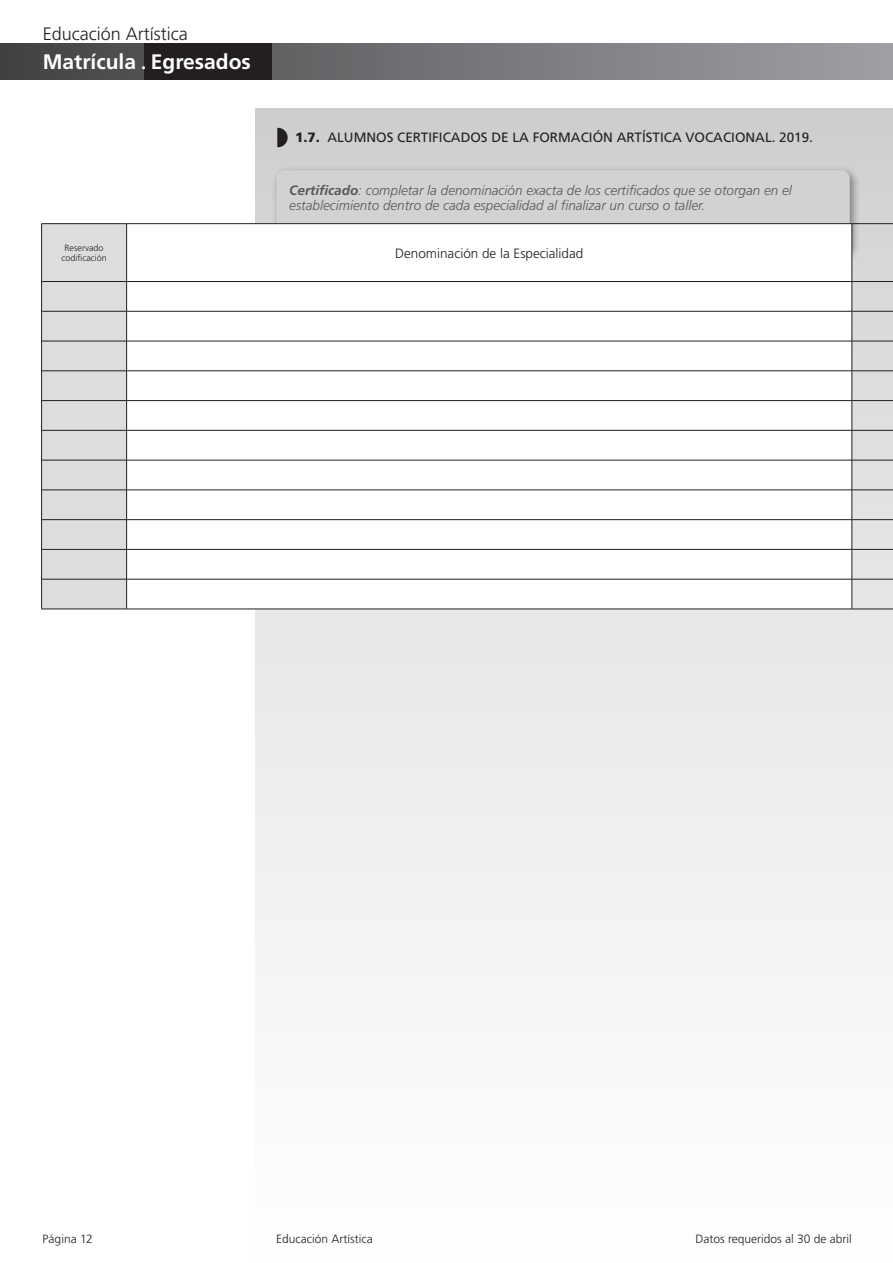
<style>
.page{position:relative;width:893px;height:1263px;background:#fff}
.page>*{position:absolute;margin:0;border:0;box-sizing:border-box;transform-origin:0 0}
.t1{font:700 21px "Frutiger";color:#fff}
.t2{font:300 18px "Frutiger";color:#231f20}
.t3{font:italic 300 13.5px/15px "Frutiger";color:#57585a}
.titulo-cuadro-izq{font:13.5px "Frutiger";color:#231f20}
.titulo-nivel3{font:300 13.5px "Frutiger";color:#231f20}
.t4{font:300 12px "Frutiger";color:#231f20}
.titulo-nivel4{font:300 9px "Frutiger";color:#231f20}
.s1{font-weight:900}
.s2{font-weight:700}
</style>
<div class="page">
<div style="left:255px;top:108px;width:638px;height:1155px;background:linear-gradient(to bottom,#cfcfd0,#fff)"></div>
<svg style="left:0;top:44px;width:893px;height:36px;background:#747678"></svg>
<div style="left:144px;top:44px;width:127px;height:36px;background:#231f20"></div>
<div style="left:271px;top:165px;width:590px;height:98px;background:#231f20;opacity:.5"></div>
<div style="left:277px;top:170px;width:573px;height:82px;background:#d1d2d4;border-radius:9px"></div>
<svg style="left:277px;top:128px;width:11px;height:19px"></svg>
<svg style="left:127px;top:224px;width:725px;height:385px"></svg>
<hr style="left:41px;top:223px;width:86px;height:1px;background:#231f20">
<hr style="left:127px;top:223px;width:725px;height:1px;background:#231f20">
<hr style="left:852px;top:224px;width:1px;height:34px;background:#231f20">
<hr style="left:852px;top:223px;width:41px;height:1px;background:#231f20">
<hr style="left:41px;top:609px;width:86px;height:1px;background:#231f20">
<svg style="left:41px;top:224px;width:86px;height:385px;background:#d2d3d5"></svg>
<hr style="left:126px;top:579px;width:1px;height:30px;background:#231f20">
<hr style="left:127px;top:281px;width:725px;height:1px;background:#231f20">
<hr style="left:127px;top:311px;width:725px;height:1px;background:#231f20">
<hr style="left:127px;top:341px;width:725px;height:1px;background:#231f20">
<hr style="left:127px;top:371px;width:725px;height:1px;background:#231f20">
<hr style="left:127px;top:400px;width:725px;height:1px;background:#231f20">
<hr style="left:127px;top:430px;width:725px;height:1px;background:#231f20">
<hr style="left:127px;top:460px;width:725px;height:1px;background:#231f20">
<hr style="left:127px;top:490px;width:725px;height:1px;background:#231f20">
<hr style="left:127px;top:519px;width:725px;height:1px;background:#231f20">
<hr style="left:127px;top:549px;width:725px;height:1px;background:#231f20">
<hr style="left:127px;top:579px;width:725px;height:1px;background:#231f20">
<hr style="left:127px;top:609px;width:725px;height:1px;background:#231f20">
<svg style="left:852px;top:258px;width:1px;height:53px"></svg>
<hr style="left:852px;top:311px;width:1px;height:30px;background:#231f20">
<hr style="left:852px;top:341px;width:1px;height:30px;background:#231f20">
<svg style="left:852px;top:372px;width:1px;height:58px"></svg>
<hr style="left:852px;top:430px;width:1px;height:30px;background:#231f20">
<hr style="left:852px;top:460px;width:1px;height:30px;background:#231f20">
<svg style="left:852px;top:491px;width:1px;height:88px"></svg>
<hr style="left:852px;top:579px;width:1px;height:30px;background:#231f20">
<hr style="left:852px;top:281px;width:41px;height:1px;background:#231f20">
<hr style="left:852px;top:311px;width:41px;height:1px;background:#231f20">
<hr style="left:852px;top:341px;width:41px;height:1px;background:#231f20">
<hr style="left:852px;top:371px;width:41px;height:1px;background:#231f20">
<hr style="left:852px;top:400px;width:41px;height:1px;background:#231f20">
<hr style="left:852px;top:430px;width:41px;height:1px;background:#231f20">
<hr style="left:852px;top:460px;width:41px;height:1px;background:#231f20">
<hr style="left:852px;top:490px;width:41px;height:1px;background:#231f20">
<hr style="left:852px;top:519px;width:41px;height:1px;background:#231f20">
<hr style="left:852px;top:549px;width:41px;height:1px;background:#231f20">
<hr style="left:852px;top:579px;width:41px;height:1px;background:#231f20">
<hr style="left:852px;top:609px;width:41px;height:1px;background:#231f20">
<h2 class="t2" style="left:43px;top:23px;width:146px">Educación Artística</h2>
<p class="t1" style="left:43px;top:50px;width:210px">Matrícula Egresados</p>
<p class="titulo-cuadro-izq" style="left:295px;top:129px;width:519px"><span class="s1">1.7.</span> ALUMNOS CERTIFICADOS DE LA FORMACIÓN ARTÍSTICA VOCACIONAL. 2019.</p>
<p class="t3" style="left:289px;top:183px;width:504px"><span class="s2">Certificado</span>: completar la denominación exacta de los certificados que se otorgan en el establecimiento dentro de cada especialidad al finalizar un curso o taller.</p>
<p class="titulo-nivel4" style="left:65px;top:243px;width:41px">Reservado</p>
<p class="titulo-nivel4" style="left:61px;top:253px;width:47px">codificación</p>
<p class="titulo-nivel3" style="left:395px;top:245px;width:190px">Denominación de la Especialidad</p>
<p class="t4" style="left:43px;top:1232px;width:52px">Página 12</p>
<p class="t4" style="left:276px;top:1232px;width:98px">Educación Artística</p>
<p class="t4" style="left:695px;top:1232px;width:158px">Datos requeridos al 30 de abril</p>
</div>
